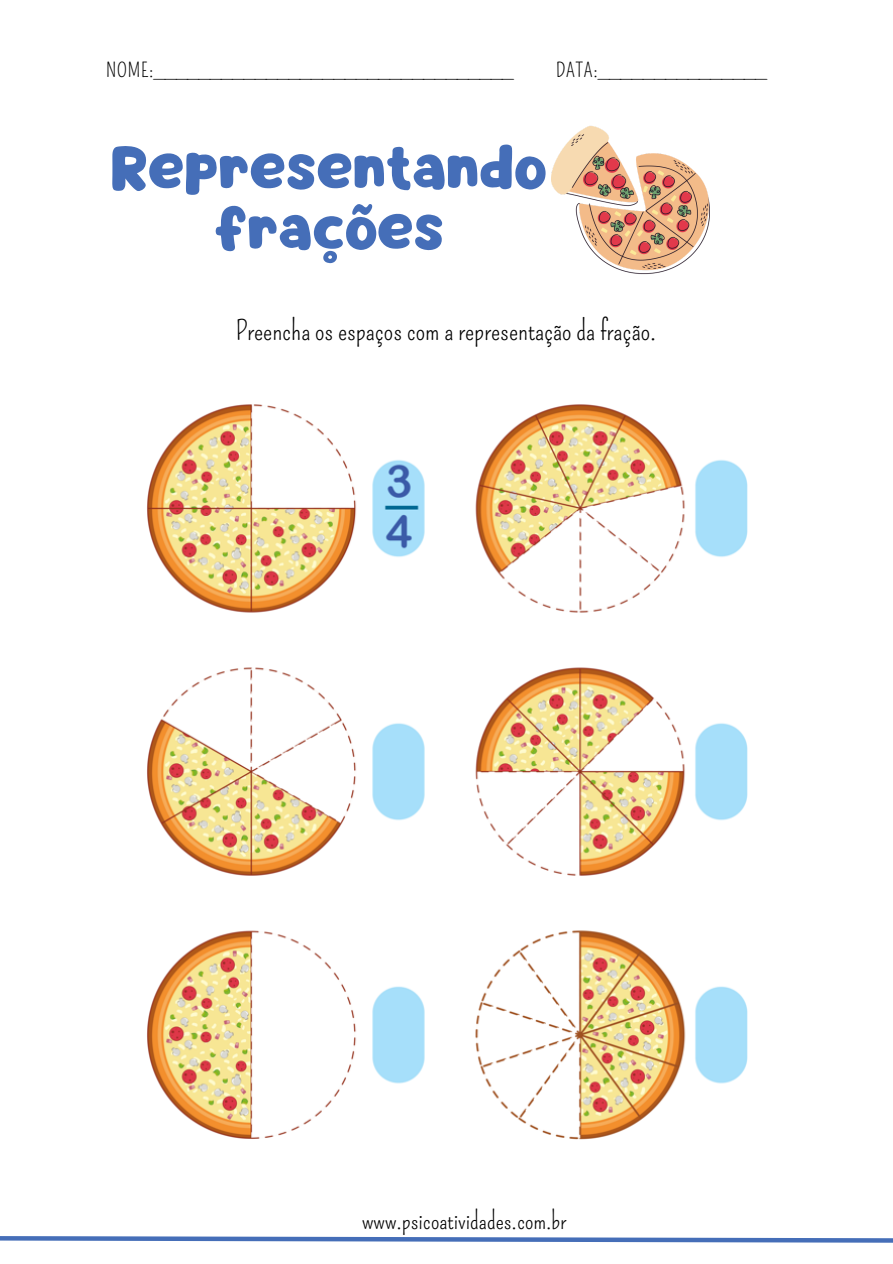
<style>
.page{position:relative;width:893px;height:1264px;background:#fff}
.page>*{position:absolute;margin:0;border:0;box-sizing:border-box;transform-origin:0 0}
.t1{font:55.05px/60.4px "Mango";color:#456eb8;text-align:center}
.t2{font:27px "Pompiere";color:#000}
.t3{font:24px "Pompiere";color:#000}
.t4{font:19.5px "Pompiere";letter-spacing:.04em;color:#000}
</style>
<div class="page">
<svg style="left:0;top:1236px;width:892px;height:7px"></svg>
<img style="left:147px;top:404px;width:601px;height:736px">
<img style="left:551px;top:126px;width:158px;height:149px">
<p class="t4" style="left:106px;top:59px;width:408px">NOME:________________________________</p>
<p class="t4" style="left:556px;top:59px;width:212px">DATA:_______________</p>
<h1 class="t1" style="left:111px;top:141px;width:438px">Representando frações</h1>
<h2 class="t2" style="left:236px;top:314px;width:422px">Preencha os espaços com a representação da fração.</h2>
<p class="t3" style="left:362px;top:1206px;width:206px">www.psicoatividades.com.br</p>
</div>
